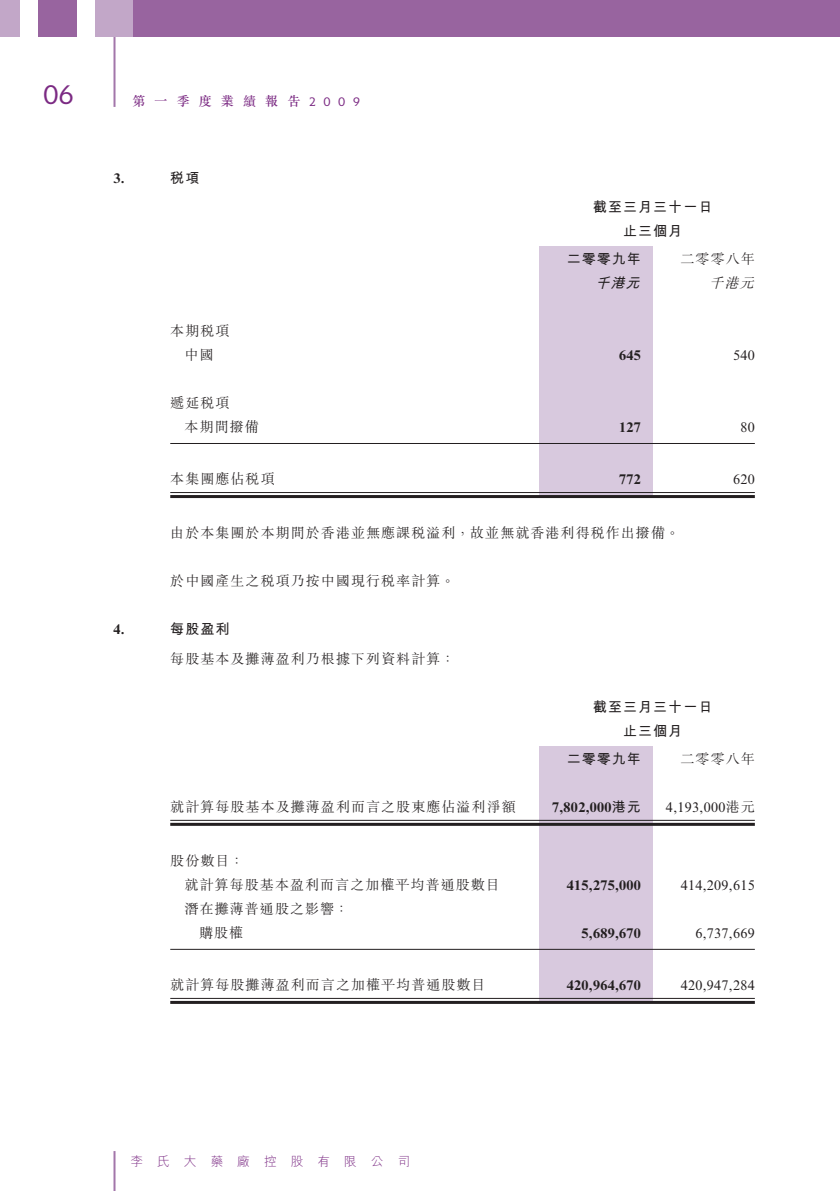
<style>
.page{position:relative;width:840px;height:1191px;background:#fff}
.page>*{position:absolute;margin:0;border:0;box-sizing:border-box;transform-origin:0 0}
.t1{font:24px "Penumbra Serif Std";color:#7b2a83}
.t2{font:14px/24px "M Sung HK Light B5 pc H";letter-spacing:.075em;color:#231f20}
.t3{font:700 14px "Times New Roman MT Std";letter-spacing:.025em;color:#231f20}
.t4{font:14px "Times New Roman MT Std";letter-spacing:.025em;color:#231f20}
.t5{font:14px/24px "M Hei HK Bold B5 pc H";letter-spacing:.075em;color:#231f20;text-align:center}
.t6{font:italic 14px "M Hei HK Bold B5 pc H";color:#231f20}
.t7{font:italic 14px "M Sung HK Light B5 pc H";color:#231f20}
.t8{font:13px "M Sung HK Medium B5 pc H";letter-spacing:.7em;color:#7b2a83}
.t9{font:12.6px "M Hei HK Light B5 pc H";letter-spacing:1.105em;color:#7b2a83}
.s1{font-family:"Penumbra Serif Std";font-size:11px}
.s2{font-family:"M Hei HK Bold B5 pc H";font-weight:400}
.s3{font-family:"M Sung HK Light B5 pc H"}
</style>
<div class="page">
<hr style="left:113px;top:0;width:2px;height:107px;background:#a376aa">
<hr style="left:113px;top:1151px;width:2px;height:39px;background:#a376aa">
<div style="left:133px;top:0;width:706px;height:36px;background:#98649f"></div>
<div style="left:38px;top:0;width:38px;height:36px;background:#98649f"></div>
<div style="left:95px;top:0;width:38px;height:36px;background:#c2a7c8"></div>
<div style="left:0;top:0;width:19px;height:36px;background:#c2a7c8"></div>
<div style="left:539px;top:246px;width:113px;height:249px;background:#d8c9de"></div>
<hr style="left:170px;top:443px;width:584px;height:1px;background:#231f20">
<hr style="left:170px;top:492px;width:584px;height:1px;background:#231f20">
<hr style="left:170px;top:495px;width:584px;height:3px;background:#231f20">
<div style="left:539px;top:745px;width:113px;height:256px;background:#d8c9de"></div>
<hr style="left:170px;top:820px;width:584px;height:1px;background:#231f20">
<hr style="left:170px;top:823px;width:584px;height:3px;background:#231f20">
<hr style="left:170px;top:948px;width:584px;height:1px;background:#231f20">
<hr style="left:170px;top:998px;width:584px;height:1px;background:#231f20">
<hr style="left:170px;top:1001px;width:584px;height:3px;background:#231f20">
<h1 class="t1" style="left:43px;top:82px;width:32px">06</h1>
<p class="t8" style="left:132px;top:96px;width:229px">第一季度業績報告 <span class="s1">2009</span></p>
<p class="t3" style="left:113px;top:170px;width:13px">3.</p>
<p class="t5" style="left:170px;top:167px;width:31px">稅項</p>
<p class="t2" style="left:170px;top:321px;width:61px;text-align:center">本期稅項中國</p>
<p class="t2" style="left:184px;top:393px;width:76px;text-indent:-14px">遞延稅項<br>本期間撥備</p>
<p class="t5" style="left:592px;top:197px;width:121px">截至三月三十一日止三個月</p>
<p class="t5" style="left:566px;top:249px;width:76px">二零零九年</p>
<p class="t2" style="left:680px;top:249px;width:76px">二零零八年</p>
<p class="t6" style="left:595px;top:278px;width:49px">千港元</p>
<p class="t7" style="left:708px;top:278px;width:49px">千港元</p>
<p class="t3" style="left:619px;top:347px;width:23px">645</p>
<p class="t4" style="left:732px;top:350px;width:23px">540</p>
<p class="t3" style="left:619px;top:419px;width:23px">127</p>
<p class="t4" style="left:740px;top:422px;width:16px">80</p>
<p class="t2" style="left:170px;top:469px;width:106px">本集團應佔稅項</p>
<p class="t3" style="left:619px;top:471px;width:23px">772</p>
<p class="t4" style="left:732px;top:474px;width:23px">620</p>
<p class="t2" style="left:170px;top:523px;width:510px">由於本集團於本期間於香港並無應課稅溢利，故並無就香港利得稅作出撥備。</p>
<p class="t2" style="left:170px;top:571px;width:286px">於中國產生之稅項乃按中國現行稅率計算。</p>
<p class="t3" style="left:113px;top:621px;width:13px">4.</p>
<p class="t5" style="left:170px;top:619px;width:61px">每股盈利</p>
<p class="t2" style="left:170px;top:649px;width:286px">每股基本及攤薄盈利乃根據下列資料計算：</p>
<p class="t5" style="left:592px;top:697px;width:121px">截至三月三十一日止三個月</p>
<p class="t5" style="left:566px;top:749px;width:76px">二零零九年</p>
<p class="t2" style="left:680px;top:749px;width:76px">二零零八年</p>
<p class="t2" style="left:170px;top:797px;width:347px">就計算每股基本及攤薄盈利而言之股東應佔溢利淨額</p>
<p class="t3" style="left:551px;top:799px;width:90px">7,802,000<span class="s2">港元</span></p>
<p class="t4" style="left:665px;top:802px;width:90px">4,193,000<span class="s3">港元</span></p>
<p class="t2" style="left:184px;top:851px;width:317px;text-indent:-14px">股份數目：<br>就計算每股基本盈利而言之加權平均普通股數目</p>
<p class="t3" style="left:566px;top:877px;width:76px">415,275,000</p>
<p class="t4" style="left:680px;top:880px;width:76px">414,209,615</p>
<p class="t2" style="left:199px;top:899px;width:151px;text-indent:-14px">潛在攤薄普通股之影響：購股權</p>
<p class="t3" style="left:581px;top:925px;width:61px">5,689,670</p>
<p class="t4" style="left:695px;top:928px;width:61px">6,737,669</p>
<p class="t2" style="left:170px;top:975px;width:317px">就計算每股攤薄盈利而言之加權平均普通股數目</p>
<p class="t3" style="left:566px;top:977px;width:76px">420,964,670</p>
<p class="t4" style="left:680px;top:980px;width:76px">420,947,284</p>
<p class="t9" style="left:130px;top:1156px;width:281px">李氏大藥廠控股有限公司</p>
</div>
